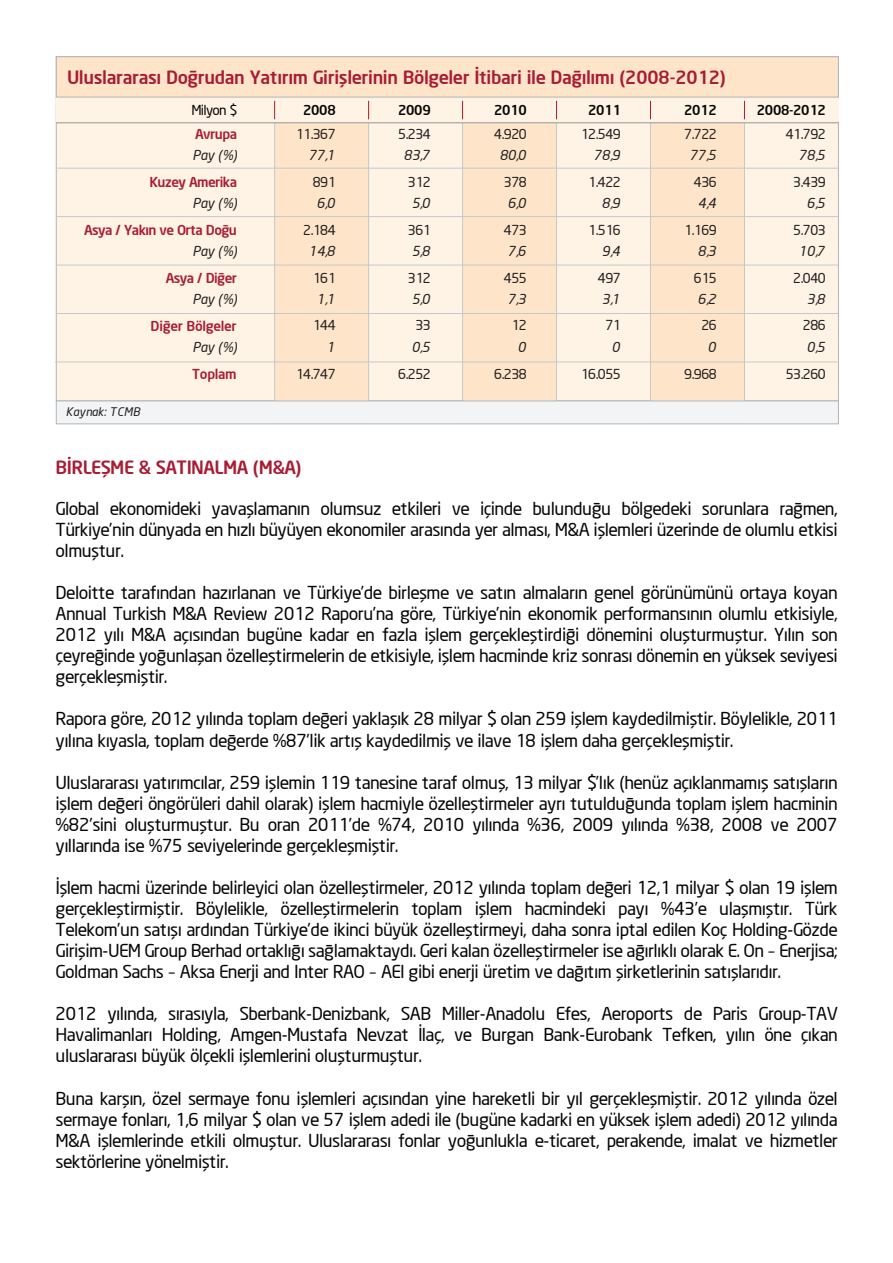
<style>
.page{position:relative;width:893px;height:1263px;background:#fff}
.page>*{position:absolute;margin:0;border:0;box-sizing:border-box;transform-origin:0 0}
.t1{font:500 18px "Neo Sans";color:#a81c34}
.t2{font:17.55px/21px "Neo Sans";color:#050504;text-align:justify}
.t3{font:13.5px "Neo Sans";letter-spacing:-.02em;color:#231f20}
.t4{font:italic 13.5px "Neo Sans";letter-spacing:-.02em;color:#231f20}
.t5{font:500 13.5px "Neo Sans";letter-spacing:-.02em;color:#a81c34}
.t6{font:500 13.5px "Neo Sans";letter-spacing:-.02em;color:#050504}
.t7{font:500 13.5px "Neo Sans";color:#a81c34}
.t8{font:13.5px "Neo Sans";letter-spacing:-.02em;color:#050504}
.t9{font:italic 11.7px "Neo Sans";color:#211d1e}
</style>
<div class="page">
<div style="left:56px;top:57px;width:783px;height:40px;background:#fee5ca;border:1px solid #b2b4b6"></div>
<svg style="left:56px;top:91px;width:782px;height:333px;background:#faecdb"></svg>
<hr style="left:56px;top:265px;width:782px;height:1px;background:#c6c8c9">
<hr style="left:56px;top:313px;width:782px;height:1px;background:#c6c8c9">
<hr style="left:55px;top:362px;width:782px;height:1px;background:#c6c8c9">
<p class="t1" style="left:67px;top:66px;width:660px">Uluslararası Doğrudan Yatırım Girişlerinin Bölgeler İtibari ile Dağılımı (2008-2012)</p>
<p class="t8" style="left:191px;top:101px;width:47px">Milyon $</p>
<p class="t6" style="left:303px;top:101px;width:34px">2008</p>
<p class="t6" style="left:398px;top:101px;width:34px">2009</p>
<p class="t6" style="left:494px;top:101px;width:34px">2010</p>
<p class="t6" style="left:588px;top:101px;width:34px">2011</p>
<p class="t6" style="left:684px;top:101px;width:34px">2012</p>
<p class="t6" style="left:757px;top:101px;width:70px">2008-2012</p>
<p class="t5" style="left:195px;top:125px;width:43px">Avrupa</p>
<p class="t3" style="left:296px;top:125px;width:42px">11.367</p>
<p class="t3" style="left:398px;top:125px;width:34px">5.234</p>
<p class="t3" style="left:494px;top:125px;width:34px">4.920</p>
<p class="t3" style="left:581px;top:125px;width:42px">12.549</p>
<p class="t3" style="left:684px;top:125px;width:34px">7.722</p>
<p class="t3" style="left:786px;top:125px;width:42px">41.792</p>
<p class="t4" style="left:193px;top:146px;width:46px">Pay (%)</p>
<p class="t4" style="left:309px;top:146px;width:28px">77,1</p>
<p class="t4" style="left:404px;top:146px;width:28px">83,7</p>
<p class="t4" style="left:500px;top:146px;width:28px">80,0</p>
<p class="t4" style="left:594px;top:146px;width:28px">78,9</p>
<p class="t4" style="left:690px;top:146px;width:28px">77,5</p>
<p class="t4" style="left:799px;top:146px;width:28px">78,5</p>
<p class="t5" style="left:149px;top:173px;width:89px">Kuzey Amerika</p>
<p class="t3" style="left:313px;top:173px;width:24px">891</p>
<p class="t3" style="left:408px;top:173px;width:24px">312</p>
<p class="t3" style="left:504px;top:173px;width:24px">378</p>
<p class="t3" style="left:588px;top:173px;width:34px">1.422</p>
<p class="t3" style="left:694px;top:173px;width:24px">436</p>
<p class="t3" style="left:793px;top:173px;width:34px">3.439</p>
<p class="t4" style="left:193px;top:194px;width:46px">Pay (%)</p>
<p class="t4" style="left:317px;top:194px;width:20px">6,0</p>
<p class="t4" style="left:412px;top:194px;width:20px">5,0</p>
<p class="t4" style="left:508px;top:194px;width:20px">6,0</p>
<p class="t4" style="left:602px;top:194px;width:20px">8,9</p>
<p class="t4" style="left:698px;top:194px;width:20px">4,4</p>
<p class="t4" style="left:807px;top:194px;width:20px">6,5</p>
<p class="t5" style="left:84px;top:221px;width:154px">Asya / Yakın ve Orta Doğu</p>
<p class="t3" style="left:303px;top:221px;width:34px">2.184</p>
<p class="t3" style="left:408px;top:221px;width:24px">361</p>
<p class="t3" style="left:504px;top:221px;width:24px">473</p>
<p class="t3" style="left:588px;top:221px;width:34px">1.516</p>
<p class="t3" style="left:684px;top:221px;width:34px">1.169</p>
<p class="t3" style="left:793px;top:221px;width:34px">5.703</p>
<p class="t4" style="left:193px;top:242px;width:46px">Pay (%)</p>
<p class="t4" style="left:309px;top:242px;width:28px">14,8</p>
<p class="t4" style="left:412px;top:242px;width:20px">5,8</p>
<p class="t4" style="left:508px;top:242px;width:20px">7,6</p>
<p class="t4" style="left:602px;top:242px;width:20px">9,4</p>
<p class="t4" style="left:698px;top:242px;width:20px">8,3</p>
<p class="t4" style="left:799px;top:242px;width:28px">10,7</p>
<p class="t5" style="left:166px;top:269px;width:72px">Asya / Diğer</p>
<p class="t3" style="left:313px;top:269px;width:24px">161</p>
<p class="t3" style="left:408px;top:269px;width:24px">312</p>
<p class="t3" style="left:504px;top:269px;width:24px">455</p>
<p class="t3" style="left:598px;top:269px;width:24px">497</p>
<p class="t3" style="left:694px;top:269px;width:24px">615</p>
<p class="t3" style="left:793px;top:269px;width:34px">2.040</p>
<p class="t4" style="left:193px;top:290px;width:46px">Pay (%)</p>
<p class="t4" style="left:317px;top:290px;width:20px">1,1</p>
<p class="t4" style="left:412px;top:290px;width:20px">5,0</p>
<p class="t4" style="left:508px;top:290px;width:20px">7,3</p>
<p class="t4" style="left:602px;top:290px;width:20px">3,1</p>
<p class="t4" style="left:698px;top:290px;width:20px">6,2</p>
<p class="t4" style="left:807px;top:290px;width:20px">3,8</p>
<p class="t7" style="left:151px;top:317px;width:87px">Diğer Bölgeler</p>
<p class="t3" style="left:313px;top:316px;width:24px">144</p>
<p class="t3" style="left:415px;top:316px;width:17px">33</p>
<p class="t3" style="left:511px;top:316px;width:17px">12</p>
<p class="t3" style="left:605px;top:316px;width:17px">71</p>
<p class="t3" style="left:701px;top:316px;width:17px">26</p>
<p class="t3" style="left:803px;top:316px;width:24px">286</p>
<p class="t4" style="left:193px;top:338px;width:46px">Pay (%)</p>
<p class="t4" style="left:327px;top:338px;width:10px">1</p>
<p class="t4" style="left:412px;top:338px;width:20px">0,5</p>
<p class="t4" style="left:518px;top:338px;width:10px">0</p>
<p class="t4" style="left:612px;top:338px;width:10px">0</p>
<p class="t4" style="left:708px;top:338px;width:10px">0</p>
<p class="t4" style="left:807px;top:338px;width:20px">0,5</p>
<p class="t5" style="left:192px;top:365px;width:46px">Toplam</p>
<p class="t3" style="left:296px;top:365px;width:42px">14.747</p>
<p class="t3" style="left:398px;top:365px;width:34px">6.252</p>
<p class="t3" style="left:494px;top:365px;width:34px">6.238</p>
<p class="t3" style="left:581px;top:365px;width:42px">16.055</p>
<p class="t3" style="left:684px;top:365px;width:34px">9.968</p>
<p class="t3" style="left:786px;top:365px;width:42px">53.260</p>
<p class="t9" style="left:66px;top:405px;width:76px">Kaynak: TCMB</p>
<p class="t1" style="left:56px;top:456px;width:247px">BİRLEŞME &amp; SATINALMA (M&amp;A)</p>
<p class="t2" style="left:56px;top:498px;width:783px">Global ekonomideki yavaşlamanın olumsuz etkileri ve içinde bulunduğu bölgedeki sorunlara rağmen, Türkiye’nin dünyada en hızlı büyüyen ekonomiler arasında yer alması, M&amp;A işlemleri üzerinde de olumlu etkisi olmuştur.</p>
<p class="t2" style="left:56px;top:582px;width:783px">Deloitte tarafından hazırlanan ve Türkiye’de birleşme ve satın almaların genel görünümünü ortaya koyan Annual Turkish M&amp;A Review 2012 Raporu’na göre, Türkiye’nin ekonomik performansının olumlu etkisiyle, 2012 yılı M&amp;A açısından bugüne kadar en fazla işlem gerçekleştirdiği dönemini oluşturmuştur. Yılın son çeyreğinde yoğunlaşan özelleştirmelerin de etkisiyle, işlem hacminde kriz sonrası dönemin en yüksek seviyesi gerçekleşmiştir.</p>
<p class="t2" style="left:56px;top:708px;width:783px">Rapora göre, 2012 yılında toplam değeri yaklaşık 28 milyar $ olan 259 işlem kaydedilmiştir. Böylelikle, 2011 yılına kıyasla, toplam değerde %87’lik artış kaydedilmiş ve ilave 18 işlem daha gerçekleşmiştir.</p>
<p class="t2" style="left:56px;top:771px;width:783px">Uluslararası yatırımcılar, 259 işlemin 119 tanesine taraf olmuş, 13 milyar $’lık (henüz açıklanmamış satışların işlem değeri öngörüleri dahil olarak) işlem hacmiyle özelleştirmeler ayrı tutulduğunda toplam işlem hacminin %82’sini oluşturmuştur. Bu oran 2011’de %74, 2010 yılında %36, 2009 yılında %38, 2008 ve 2007 yıllarında ise %75 seviyelerinde gerçekleşmiştir.</p>
<p class="t2" style="left:56px;top:877px;width:783px">İşlem hacmi üzerinde belirleyici olan özelleştirmeler, 2012 yılında toplam değeri 12,1 milyar $ olan 19 işlem gerçekleştirmiştir. Böylelikle, özelleştirmelerin toplam işlem hacmindeki payı %43’e ulaşmıştır. Türk Telekom’un satışı ardından Türkiye’de ikinci büyük özelleştirmeyi, daha sonra iptal edilen Koç Holding-Gözde Girişim-UEM Group Berhad ortaklığı sağlamaktaydı. Geri kalan özelleştirmeler ise ağırlıklı olarak E. On – Enerjisa; Goldman Sachs – Aksa Enerji and Inter RAO – AEI gibi enerji üretim ve dağıtım şirketlerinin satışlarıdır.</p>
<p class="t2" style="left:56px;top:1003px;width:783px">2012 yılında, sırasıyla, Sberbank-Denizbank, SAB Miller-Anadolu Efes, Aeroports de Paris Group-TAV Havalimanları Holding, Amgen-Mustafa Nevzat İlaç, ve Burgan Bank-Eurobank Tefken, yılın öne çıkan uluslararası büyük ölçekli işlemlerini oluşturmuştur.</p>
<p class="t2" style="left:56px;top:1087px;width:783px">Buna karşın, özel sermaye fonu işlemleri açısından yine hareketli bir yıl gerçekleşmiştir. 2012 yılında özel sermaye fonları, 1,6 milyar $ olan ve 57 işlem adedi ile (bugüne kadarki en yüksek işlem adedi) 2012 yılında M&amp;A işlemlerinde etkili olmuştur. Uluslararası fonlar yoğunlukla e-ticaret, perakende, imalat ve hizmetler sektörlerine yönelmiştir.</p>
</div>
